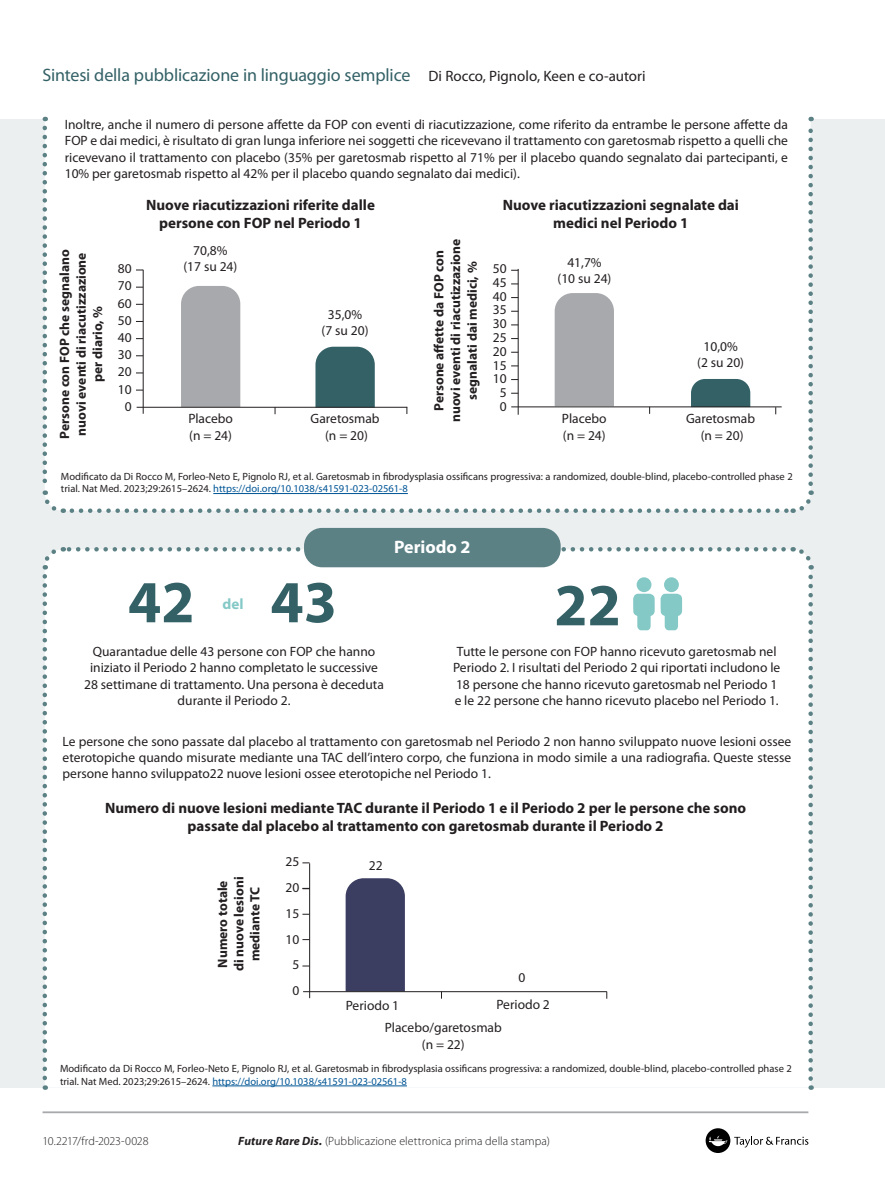
<style>
.page{position:relative;width:885px;height:1191px;background:#fff}
.page>*{position:absolute;margin:0;border:0;box-sizing:border-box;transform-origin:0 0}
.t1{font:700 60px "Myriad Pro";color:#336166}
.t2{font:18px "Myriad Pro";letter-spacing:-.01em;color:#336166}
.abstract{font:700 18px "Myriad Pro";letter-spacing:-.005em;color:#fff}
.t3{font:700 15px/18px "Myriad Pro";color:#231f20;text-align:center}
.t4{font:700 15px "Myriad Pro";color:#85c9c7}
.t5{font:13.5px/16.2px "Myriad Pro";color:#231f20;text-align:center}
.t6{font:700 13.5px/16.5px "Myriad Pro";color:#231f20;text-align:center}
.t7{font:300 12px "Myriad Pro";letter-spacing:.005em;color:#231f20}
.t8{font:10.5px/12.6px "Myriad Pro";color:#231f20}
.s1{font-size:15px;color:#231f20}
.s2{color:#005595}
.s3{font-weight:700;font-style:italic}
</style>
<div class="page">
<hr style="left:43px;top:1111px;width:765px;height:2px;background:#a8a9ad">
<div style="left:705px;top:1128px;width:25px;height:25px;background:#000001;border-radius:50%"></div>
<svg style="left:734px;top:1136px;width:74px;height:11px"></svg>
<svg style="left:708px;top:1135px;width:19px;height:11px"></svg>
<div style="left:0;top:119px;width:884px;height:968px;background:#ebeff0"></div>
<div style="left:45px;top:119px;width:765px;height:392px;background:#fff"></div>
<svg style="left:42px;top:128px;width:22px;height:385px;background:#eff2f3"></svg>
<svg style="left:72px;top:490px;width:742px;height:23px;background:#f0f4f4"></svg>
<svg style="left:808px;top:117px;width:4px;height:367px"></svg>
<div style="left:45px;top:549px;width:765px;height:538px;background:#fff"></div>
<svg style="left:791px;top:547px;width:23px;height:531px;background:#f0f3f3"></svg>
<svg style="left:42px;top:545px;width:741px;height:24px"></svg>
<svg style="left:43px;top:576px;width:4px;height:513px"></svg>
<div style="left:304px;top:528px;width:256px;height:39px;background:#5c8185;border-radius:18px"></div>
<div style="left:636px;top:577px;width:15px;height:15px;background:#85c9c7;border-radius:50%"></div>
<div style="left:664px;top:577px;width:14px;height:15px;background:#85c9c7;border-radius:50%"></div>
<svg style="left:633px;top:594px;width:49px;height:36px;background:#a7d8d6"></svg>
<div style="left:181px;top:286px;width:59px;height:121px;background:#a8a9ad"></div>
<div style="left:554px;top:293px;width:60px;height:113px;background:#a8a9ad"></div>
<svg style="left:315px;top:347px;width:60px;height:60px;background:#3c686d"></svg>
<div style="left:691px;top:379px;width:59px;height:27px;background:#336166"></div>
<hr style="left:517px;top:269px;width:1px;height:145px;background:#231f20">
<hr style="left:143px;top:270px;width:1px;height:143px;background:#231f20">
<hr style="left:511px;top:406px;width:270px;height:1px;background:#231f20">
<hr style="left:137px;top:407px;width:269px;height:1px;background:#231f20">
<div style="left:345px;top:878px;width:60px;height:113px;background:#3b3d61"></div>
<hr style="left:309px;top:864px;width:1px;height:133px;background:#231f20">
<hr style="left:303px;top:991px;width:303px;height:1px;background:#231f20">
<hr style="left:213px;top:493px;width:195px;height:1px;background:#005595">
<hr style="left:212px;top:1085px;width:195px;height:1px;background:#005595">
<h2 class="t2" style="left:43px;top:64px;width:604px">Sintesi della pubblicazione in linguaggio semplice <span class="s1">Di Rocco, Pignolo, Keen e co-autori</span></h2>
<p class="t5" style="left:65px;top:116px;width:724px;text-align:justify">Inoltre, anche il numero di persone affette da FOP con eventi di riacutizzazione, come riferito da entrambe le persone affette da FOP e dai medici, è risultato di gran lunga inferiore nei soggetti che ricevevano il trattamento con garetosmab rispetto a quelli che ricevevano il trattamento con placebo (35% per garetosmab rispetto al 71% per il placebo quando segnalato dai partecipanti, e 10% per garetosmab rispetto al 42% per il placebo quando segnalato dai medici).</p>
<p class="t6" style="left:56px;top:439px;width:191px;rotate:-90deg">Persone con FOP che segnalano nuovi eventi di riacutizzazione per diario, %</p>
<p class="t3" style="left:146px;top:195px;width:230px">Nuove riacutizzazioni riferite dalle persone con FOP nel Periodo 1</p>
<p class="t3" style="left:502px;top:195px;width:238px">Nuove riacutizzazioni segnalate dai medici nel Periodo 1</p>
<p class="t6" style="left:430px;top:422px;width:185px;rotate:-90deg">Persone affette da FOP con nuovi eventi di riacutizzazione segnalati dai medici, %</p>
<p class="t5" style="left:183px;top:242px;width:55px">70,8% (17 su 24)</p>
<p class="t5" style="left:557px;top:254px;width:55px">41,7% (10 su 24)</p>
<p class="t5" style="left:118px;top:260px;width:15px">80</p>
<p class="t5" style="left:493px;top:260px;width:15px">50</p>
<p class="t5" style="left:493px;top:274px;width:15px">45</p>
<p class="t5" style="left:118px;top:277px;width:15px">70</p>
<p class="t5" style="left:493px;top:288px;width:15px">40</p>
<p class="t5" style="left:118px;top:295px;width:15px">60</p>
<p class="t5" style="left:493px;top:302px;width:15px">35</p>
<p class="t5" style="left:321px;top:306px;width:48px">35,0% (7 su 20)</p>
<p class="t5" style="left:118px;top:312px;width:15px">50</p>
<p class="t5" style="left:493px;top:315px;width:15px">30</p>
<p class="t5" style="left:118px;top:329px;width:15px">40</p>
<p class="t5" style="left:493px;top:329px;width:15px">25</p>
<p class="t5" style="left:697px;top:338px;width:48px">10,0% (2 su 20)</p>
<p class="t5" style="left:493px;top:343px;width:15px">20</p>
<p class="t5" style="left:118px;top:346px;width:15px">30</p>
<p class="t5" style="left:493px;top:357px;width:15px">15</p>
<p class="t5" style="left:118px;top:364px;width:15px">20</p>
<p class="t5" style="left:493px;top:370px;width:15px">10</p>
<p class="t5" style="left:118px;top:381px;width:15px">10</p>
<p class="t5" style="left:125px;top:398px;width:8px">0</p>
<p class="t5" style="left:499px;top:384px;width:8px">5</p>
<p class="t5" style="left:499px;top:398px;width:8px">0</p>
<p class="t5" style="left:188px;top:410px;width:46px;text-align:left">Placebo (n = 24)</p>
<p class="t5" style="left:562px;top:410px;width:46px;text-align:left">Placebo (n = 24)</p>
<p class="t5" style="left:310px;top:410px;width:70px">Garetosmab (n = 20)</p>
<p class="t5" style="left:686px;top:410px;width:70px">Garetosmab (n = 20)</p>
<p class="t8" style="left:61px;top:470px;width:733px">Modificato da Di Rocco M, Forleo-Neto E, Pignolo RJ, et al. Garetosmab in fibrodysplasia ossificans progressiva: a randomized, double-blind, placebo-controlled phase 2 trial. Nat Med. 2023;29:2615–2624. <span class="s2">https://doi.org/10.1038/s41591-023-02561-8</span></p>
<p class="t1" style="left:128px;top:563px;width:68px">42</p>
<p class="t4" style="left:223px;top:594px;width:22px">del</p>
<p class="t1" style="left:270px;top:563px;width:68px">43</p>
<p class="abstract" style="left:394px;top:535px;width:78px">Periodo 2</p>
<p class="t1" style="left:554px;top:566px;width:68px">22</p>
<p class="t5" style="left:453px;top:643px;width:328px;text-align:left">Tutte le persone con FOP hanno ricevuto garetosmab nel Periodo 2. I risultati del Periodo 2 qui riportati includono le 18 persone che hanno ricevuto garetosmab nel Periodo 1 e le 22 persone che hanno ricevuto placebo nel Periodo 1.</p>
<p class="t5" style="left:63px;top:733px;width:730px;text-align:justify">Le persone che sono passate dal placebo al trattamento con garetosmab nel Periodo 2 non hanno sviluppato nuove lesioni ossee eterotopiche quando misurate mediante una TAC dell’intero corpo, che funziona in modo simile a una radiografia. Queste stesse persone hanno sviluppato22 nuove lesioni ossee eterotopiche nel Periodo 1.</p>
<p class="t5" style="left:84px;top:643px;width:301px">Quarantadue delle 43 persone con FOP che hanno iniziato il Periodo 2 hanno completato le successive 28 settimane di trattamento. Una persona è deceduta durante il Periodo 2.</p>
<p class="t3" style="left:105px;top:799px;width:642px">Numero di nuove lesioni mediante TAC durante il Periodo 1 e il Periodo 2 per le persone che sono passate dal placebo al trattamento con garetosmab durante il Periodo 2</p>
<p class="t6" style="left:214px;top:971px;width:96px;rotate:-90deg">Numero totale di nuove lesioni mediante TC</p>
<p class="t5" style="left:285px;top:853px;width:15px">25</p>
<p class="t5" style="left:285px;top:879px;width:15px">20</p>
<p class="t5" style="left:285px;top:904px;width:15px">15</p>
<p class="t5" style="left:285px;top:930px;width:15px">10</p>
<p class="t5" style="left:292px;top:956px;width:8px">5</p>
<p class="t5" style="left:292px;top:982px;width:8px">0</p>
<p class="t5" style="left:369px;top:857px;width:15px">22</p>
<p class="t5" style="left:518px;top:969px;width:8px">0</p>
<p class="t5" style="left:346px;top:997px;width:55px">Periodo 1</p>
<p class="t5" style="left:496px;top:996px;width:55px">Periodo 2</p>
<p class="t5" style="left:385px;top:1019px;width:118px">Placebo/garetosmab (n = 22)</p>
<p class="t8" style="left:60px;top:1062px;width:733px">Modificato da Di Rocco M, Forleo-Neto E, Pignolo RJ, et al. Garetosmab in fibrodysplasia ossificans progressiva: a randomized, double-blind, placebo-controlled phase 2 trial. Nat Med. 2023;29:2615–2624. <span class="s2">https://doi.org/10.1038/s41591-023-02561-8</span></p>
<p class="t7" style="left:43px;top:1134px;width:107px">10.2217/frd-2023-0028</p>
<p class="t7" style="left:238px;top:1134px;width:313px"><span class="s3">Future Rare Dis.</span> (Pubblicazione elettronica prima della stampa)</p>
</div>
